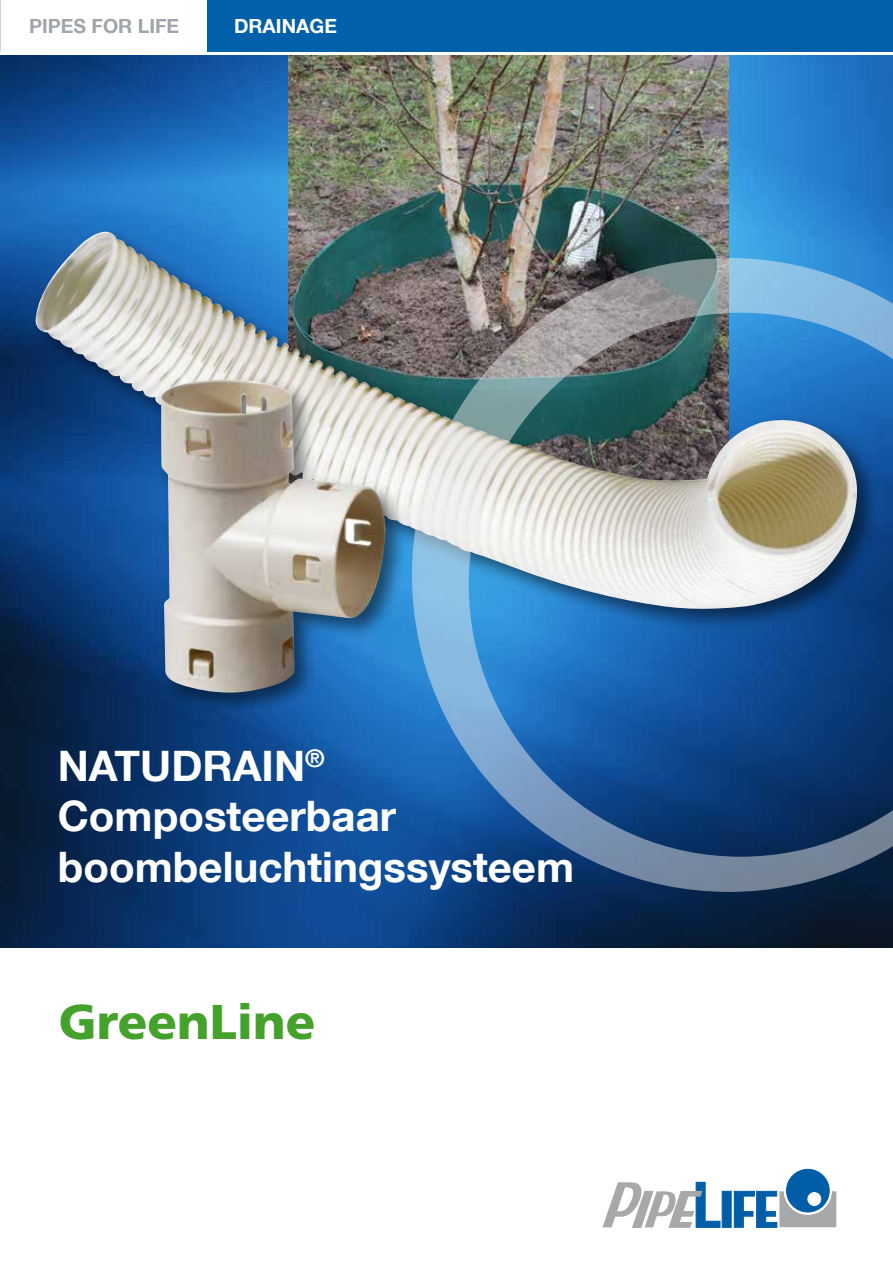
<style>
.page{position:relative;width:893px;height:1263px;background:#fff}
.page>*{position:absolute;margin:0;border:0;box-sizing:border-box;transform-origin:0 0}
.t1{font:900 48.75px "Frutiger LT Std";color:#44a12b}
.t2{font:700 42px/50.4px "Helvetica Neue LT Com";color:#fff}
.t3{font:700 19.5px "Helvetica Neue LT Com";color:#a0a5a9}
.t4{font:700 19.5px "Helvetica Neue LT Com";color:#fff}
</style>
<div class="page">
<img style="left:0;top:55px;width:893px;height:893px">
<img style="left:288px;top:55px;width:440px;height:172px">
<div style="left:722px;top:1191px;width:9px;height:36px;background:#005ea8"></div>
<div style="left:722px;top:1191px;width:9px;height:36px;border:1px solid #005ea8"></div>
<svg style="left:733px;top:1169px;width:103px;height:59px"></svg>
<svg style="left:602px;top:1181px;width:119px;height:47px"></svg>
<div style="left:208px;top:0;width:685px;height:51px;background:#0060a9"></div>
<div style="left:31px;top:227px;width:849px;height:405px;background:#000;opacity:.5"></div>
<img style="left:34px;top:243px;width:369px;height:283px">
<img style="left:412px;top:258px;width:481px;height:634px">
<div style="left:156px;top:374px;width:252px;height:342px;background:#000;opacity:.5"></div>
<img style="left:161px;top:380px;width:225px;height:313px">
<p class="t3" style="left:29px;top:14px;width:152px">PIPES FOR LIFE</p>
<p class="t4" style="left:234px;top:14px;width:104px">DRAINAGE</p>
<p class="t2" style="left:58px;top:739px;width:518px">NATUDRAIN<sup>®<br></sup>Composteerbaar boombeluchtingssysteem</p>
<p class="t1" style="left:59px;top:992px;width:258px">GreenLine</p>
</div>
